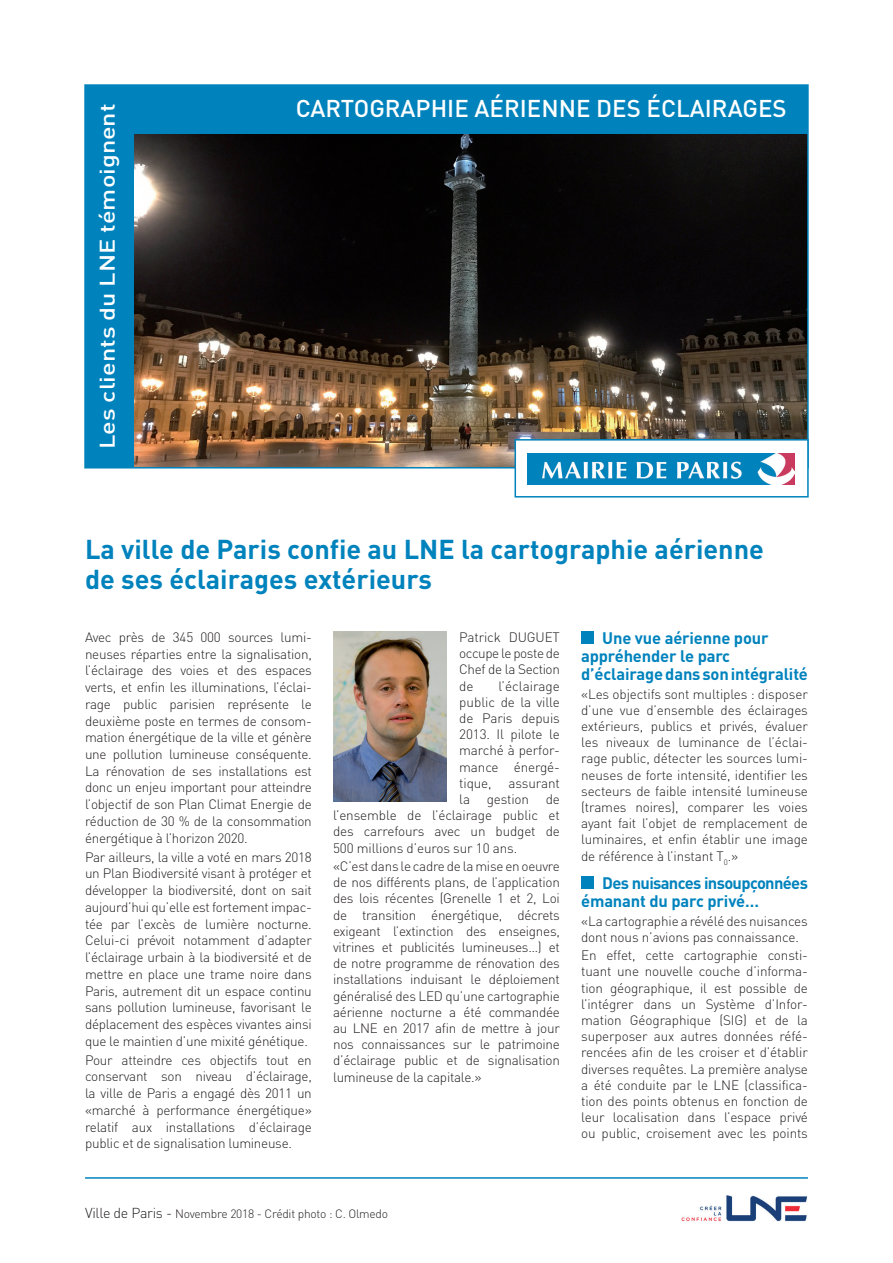
<style>
.page{position:relative;width:893px;height:1263px;background:#fff}
.page>*{position:absolute;margin:0;border:0;box-sizing:border-box;transform-origin:0 0}
.t1{font:700 27px/30px "DINOT";color:#0083bd}
.t2{font:500 24px "DINOT";color:#fff}
.t3{font:500 21px "DINOT";color:#fff;scale:1.2 1}
.t4{font:700 16.5px/18px "DINOT";letter-spacing:-.01em;color:#0083bd}
.t5{font:700 16.5px/18px "DINOT";letter-spacing:-.04em;color:#0083bd}
.t6{font:300 13.5px/16.2px "DINOT";letter-spacing:-.015em;color:#231f20;text-align:justify}
.t7{font:300 12px "DINOT";letter-spacing:-.02em;color:#231f20}
.s1{font-size:14.25px}
</style>
<div class="page">
<img style="left:133px;top:133px;width:673px;height:332px">
<div style="left:85px;top:85px;width:723px;height:48px;background:#0083bd"></div>
<div style="left:515px;top:440px;width:293px;height:57px;background:#fff"></div>
<img style="left:528px;top:454px;width:267px;height:30px">
<div style="left:514px;top:439px;width:295px;height:58px;border:2px solid #0083bd"></div>
<hr style="left:85px;top:1177px;width:723px;height:2px;background:#0083bd">
<div style="left:85px;top:85px;width:48px;height:383px;background:#0083bd"></div>
<img style="left:681px;top:1195px;width:127px;height:27px">
<div style="left:581px;top:631px;width:13px;height:13px;background:#0083bd"></div>
<div style="left:581px;top:876px;width:13px;height:13px;background:#0083bd"></div>
<img style="left:333px;top:631px;width:113px;height:170px">
<h3 class="t3" style="left:94px;top:449px;width:290px;rotate:-90deg">Les clients du LNE témoignent</h3>
<h2 class="t2" style="left:296px;top:93px;width:492px">CARTOGRAPHIE AÉRIENNE DES ÉCLAIRAGES</h2>
<h1 class="t1" style="left:85px;top:534px;width:680px">La ville de Paris confie au LNE la cartographie aérienne de ses éclairages extérieurs</h1>
<p class="t6" style="left:85px;top:628px;width:228px;line-height:16.8px">Avec près de 345 000 sources lumi&shy;neuses réparties entre la signalisation, l’éclairage des voies et des espaces verts, et enfin les illuminations, l’éclai&shy;rage public parisien représente le deuxième poste en termes de consom&shy;mation énergétique de la ville et génère une pollution lumineuse conséquente.<br>La rénovation de ses installations est donc un enjeu important pour atteindre l’objectif de son Plan Climat Energie de réduction de 30 % de la consommation énergétique à l’horizon 2020.</p>
<p class="t6" style="left:85px;top:848px;width:228px;line-height:16.8px">Par ailleurs, la ville a voté en mars 2018 un Plan Biodiversité visant à protéger et développer la biodiversité, dont on sait aujourd’hui qu’elle est fortement impac&shy;tée par l’excès de lumière nocturne.<br>Celui-ci prévoit notamment d’adapter l’éclairage urbain à la biodiversité et de mettre en place une trame noire dans Paris, autrement dit un espace continu sans pollution lumineuse, favorisant le déplacement des espèces vivantes ainsi que le maintien d’une mixité génétique.</p>
<p class="t6" style="left:85px;top:1051px;width:228px;line-height:16.8px">Pour atteindre ces objectifs tout en conservant son niveau d’éclairage, la ville de Paris a engagé dès 2011 un «marché à performance énergétique» relatif aux installations d’éclairage public et de signalisation lumineuse.</p>
<p class="t6" style="left:459px;top:629px;width:102px">Patrick DUGUET occupe le poste de Chef de la Section de</p>
<p class="t6" style="left:459px;top:677px;width:102px;text-indent:39px">l’éclairage public de la ville de Paris depuis 2013. Il pilote le marché à perfor&shy;mance énergé&shy;tique,</p>
<p class="t6" style="left:508px;top:775px;width:53px">assurant</p>
<p class="t6" style="left:459px;top:791px;width:102px">la gestion de</p>
<p class="t6" style="left:333px;top:807px;width:228px">l’ensemble de l’éclairage public et</p>
<p class="t6" style="left:333px;top:823px;width:228px">des carrefours avec un budget de</p>
<p class="t6" style="left:333px;top:839px;width:186px">500 millions d’euros sur 10 ans.</p>
<p class="t6" style="left:333px;top:858px;width:228px">«C’est dans le cadre de la mise en oeuvre de nos différents plans, de l’application des lois récentes (Grenelle 1 et 2, Loi de transition énergétique, décrets exigeant l’extinction des enseignes, vitrines et publicités lumineuses…) et de notre programme de rénovation des installations induisant le déploiement généralisé des LED qu’une cartographie aérienne nocturne a été commandée au LNE en 2017 afin de mettre à jour nos connaissances sur le patrimoine d’éclairage public et de signalisation lumineuse de la capitale.»</p>
<p class="t4" style="left:581px;top:629px;width:228px;text-indent:21px">Une vue aérienne pour appréhender le parc d’éclairage dans son intégralité</p>
<p class="t6" style="left:581px;top:685px;width:228px">«Les objectifs sont multiples : disposer d’une vue d’ensemble des éclairages extérieurs, publics et privés, évaluer les niveaux de luminance de l’éclai&shy;rage public, détecter les sources lumi&shy;neuses de forte intensité, identifier les secteurs de faible intensité lumineuse (trames noires), comparer les voies ayant fait l’objet de remplacement de luminaires, et enfin établir une image de référence à l’instant T<sub>0</sub>.»</p>
<p class="t5" style="left:581px;top:874px;width:228px;text-indent:21px">Des nuisances insoupçonnées émanant du parc privé…</p>
<p class="t6" style="left:581px;top:912px;width:228px">«La cartographie a révélé des nuisances dont nous n’avions pas connaissance.</p>
<p class="t6" style="left:581px;top:947px;width:228px">En effet, cette cartographie consti&shy;tuant une nouvelle couche d’informa&shy;tion géographique, il est possible de l’intégrer dans un Système d’Infor&shy;mation Géographique (SIG) et de la superposer aux autres données réfé&shy;rencées afin de les croiser et d’établir diverses requêtes. La première analyse a été conduite par le LNE (classifica&shy;tion des points obtenus en fonction de leur localisation dans l’espace privé ou public, croisement avec les points</p>
<p class="t7" style="left:85px;top:1206px;width:305px"><span class="s1">Ville de Paris -</span> Novembre 2018 - Crédit photo : C. Olmedo</p>
</div>
